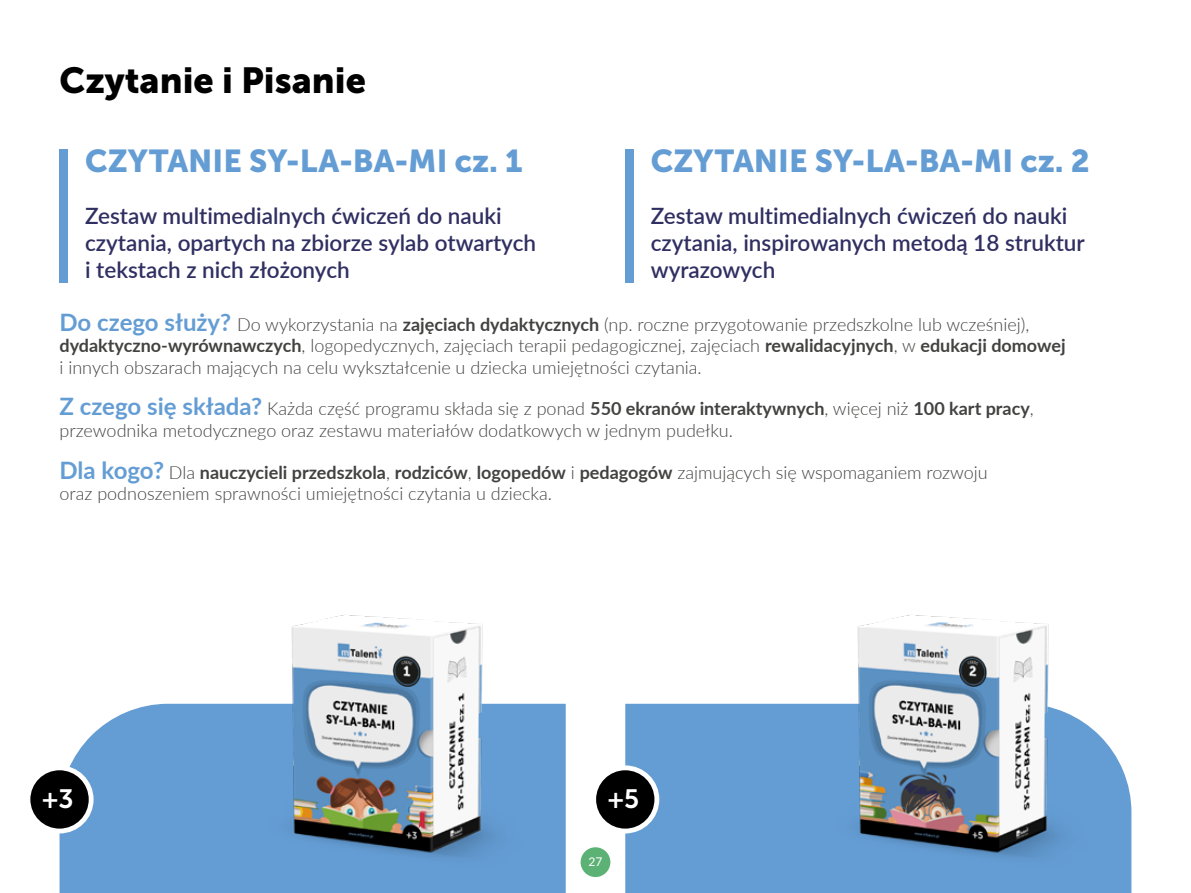
<style>
.page{position:relative;width:1191px;height:893px;background:#fff}
.page>*{position:absolute;margin:0;border:0;box-sizing:border-box;transform-origin:0 0}
.t1{font:36px "Museo Sans 900";color:#000}
.t2{font:31.5px "Museo Sans 900";color:#649dd4}
.t3{font:26.4px "Museo Sans 700";color:#fff}
.t4{font:600 22.5px/27px "Lato";color:#302f62}
.t5{font:300 18px/21.6px "Lato";color:#424241}
.t6{font:12px "Lato";color:#fff}
.s1{font-weight:700;font-size:24px;color:#649dd4}
.s2{font-weight:700}
</style>
<div class="page">
<div style="left:60px;top:704px;width:506px;height:189px;background:#649dd4"></div>
<div style="left:625px;top:704px;width:506px;height:189px;background:#649dd4"></div>
<div style="left:580px;top:847px;width:30px;height:30px;background:#5cb175;border-radius:50%"></div>
<div style="left:60px;top:149px;width:8px;height:134px;background:#649dd4"></div>
<div style="left:625px;top:149px;width:9px;height:134px;background:#649dd4"></div>
<div style="left:26px;top:765px;width:68px;height:68px;background:#fff;border-radius:50%"></div>
<div style="left:30px;top:770px;width:59px;height:59px;background:#000;border-radius:50%"></div>
<img style="left:251px;top:615px;width:272px;height:258px">
<img style="left:816px;top:615px;width:273px;height:258px">
<div style="left:591px;top:765px;width:68px;height:68px;background:#fff;border-radius:50%"></div>
<div style="left:596px;top:770px;width:58px;height:59px;background:#000;border-radius:50%"></div>
<h1 class="t1" style="left:60px;top:60px;width:308px">Czytanie i Pisanie</h1>
<h2 class="t2" style="left:85px;top:144px;width:439px">CZYTANIE SY-LA-BA-MI cz. 1</h2>
<h2 class="t2" style="left:651px;top:144px;width:440px">CZYTANIE SY-LA-BA-MI cz. 2</h2>
<p class="t4" style="left:85px;top:201px;width:452px">Zestaw multimedialnych ćwiczeń do nauki czytania, opartych na zbiorze sylab otwartych i tekstach z nich złożonych</p>
<p class="t4" style="left:651px;top:201px;width:435px">Zestaw multimedialnych ćwiczeń do nauki czytania, inspirowanych metodą 18 struktur wyrazowych</p>
<p class="t5" style="left:60px;top:313px;width:1007px"><span class="s1">Do czego służy?</span> Do wykorzystania na <span class="s2">zajęciach dydaktycznych</span> (np. roczne przygotowanie przedszkolne lub wcześniej), <span class="s2">dydaktyczno-wyrównawczych</span>, logopedycznych, zajęciach terapii pedagogicznej, zajęciach <span class="s2">rewalidacyjnych</span>, w <span class="s2">edukacji domowej </span>i innych obszarach mających na celu wykształcenie u dziecka umiejętności czytania.</p>
<p class="t5" style="left:60px;top:397px;width:975px"><span class="s1">Z czego się składa?</span> Każda część programu składa się z ponad <span class="s2">550 ekranów interaktywnych</span>, więcej niż <span class="s2">100 kart pracy</span>, przewodnika metodycznego oraz zestawu materiałów dodatkowych w jednym pudełku.</p>
<p class="t5" style="left:60px;top:461px;width:929px"><span class="s1">Dla kogo?</span> Dla <span class="s2">nauczycieli przedszkola</span>, <span class="s2">rodziców</span>, <span class="s2">logopedów</span> i <span class="s2">pedagogów</span> zajmujących się wspomaganiem rozwoju oraz podnoszeniem sprawności umiejętności czytania u dziecka.</p>
<h3 class="t3" style="left:42px;top:784px;width:33px">+3</h3>
<h3 class="t3" style="left:607px;top:784px;width:33px">+5</h3>
<p class="t6" style="left:588px;top:853px;width:15px">27</p>
</div>
